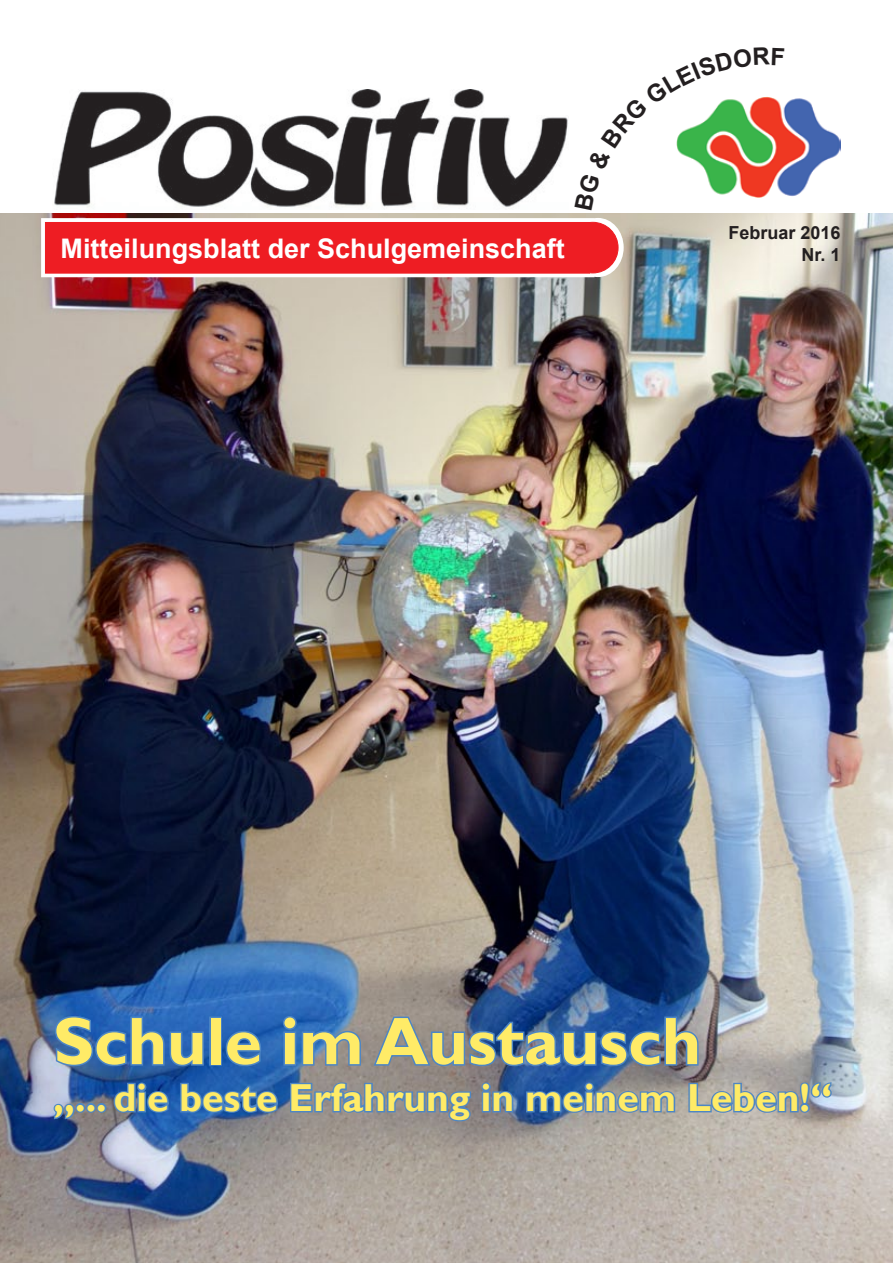
<style>
.page{position:relative;width:893px;height:1263px;background:#fff}
.page>*{position:absolute;margin:0;border:0;box-sizing:border-box;transform-origin:0 0}
.t1{font:700 67.5px "Gill Sans";color:#ffeb67}
.t2{font:700 39px "Gill Sans";color:#ffeb67}
.t3{font:700 27px "Arial";color:#fff}
.t4{font:700 18px/21.6px "Arial";color:#231f20;text-align:right}
</style>
<div class="page">
<img style="left:0;top:213px;width:893px;height:1050px">
<img style="left:784px;top:98px;width:56px;height:98px">
<img style="left:54px;top:90px;width:514px;height:117px">
<svg style="left:41px;top:218px;width:583px;height:59px;background:#ef3d42"></svg>
<svg style="left:53px;top:1014px;width:152px;height:54px;background:#346cb5"></svg>
<div style="left:209px;top:1016px;width:13px;height:49px;border:3px solid #4e86c3"></div>
<svg style="left:224px;top:1029px;width:39px;height:39px;background:#306bb5"></svg>
<svg style="left:281px;top:1014px;width:81px;height:53px;background:#547eaf"></svg>
<svg style="left:371px;top:1014px;width:329px;height:54px;background:#56739c"></svg>
<svg style="left:51px;top:1080px;width:119px;height:41px;background:#4d72a6"></svg>
<svg style="left:179px;top:1081px;width:100px;height:34px;background:#3670b5"></svg>
<svg style="left:289px;top:1081px;width:184px;height:42px;background:#7a899d"></svg>
<svg style="left:479px;top:1080px;width:36px;height:34px"></svg>
<svg style="left:524px;top:1080px;width:153px;height:35px;background:#5d7ea8"></svg>
<svg style="left:687px;top:1080px;width:147px;height:35px;background:#879bb1"></svg>
<svg style="left:676px;top:97px;width:108px;height:101px"></svg>
<p class="t3" style="left:61px;top:230px;width:506px">Mitteilungsblatt der Schulgemeinschaft</p>
<p class="t4" style="left:728px;top:223px;width:114px">Februar 2016<br>Nr. 1</p>
<h1 class="t1" style="left:53px;top:1001px;width:649px">Schule im Austausch</h1>
<h2 class="t2" style="left:53px;top:1074px;width:780px">„... die beste Erfahrung in meinem Leben!“</h2>
</div>
